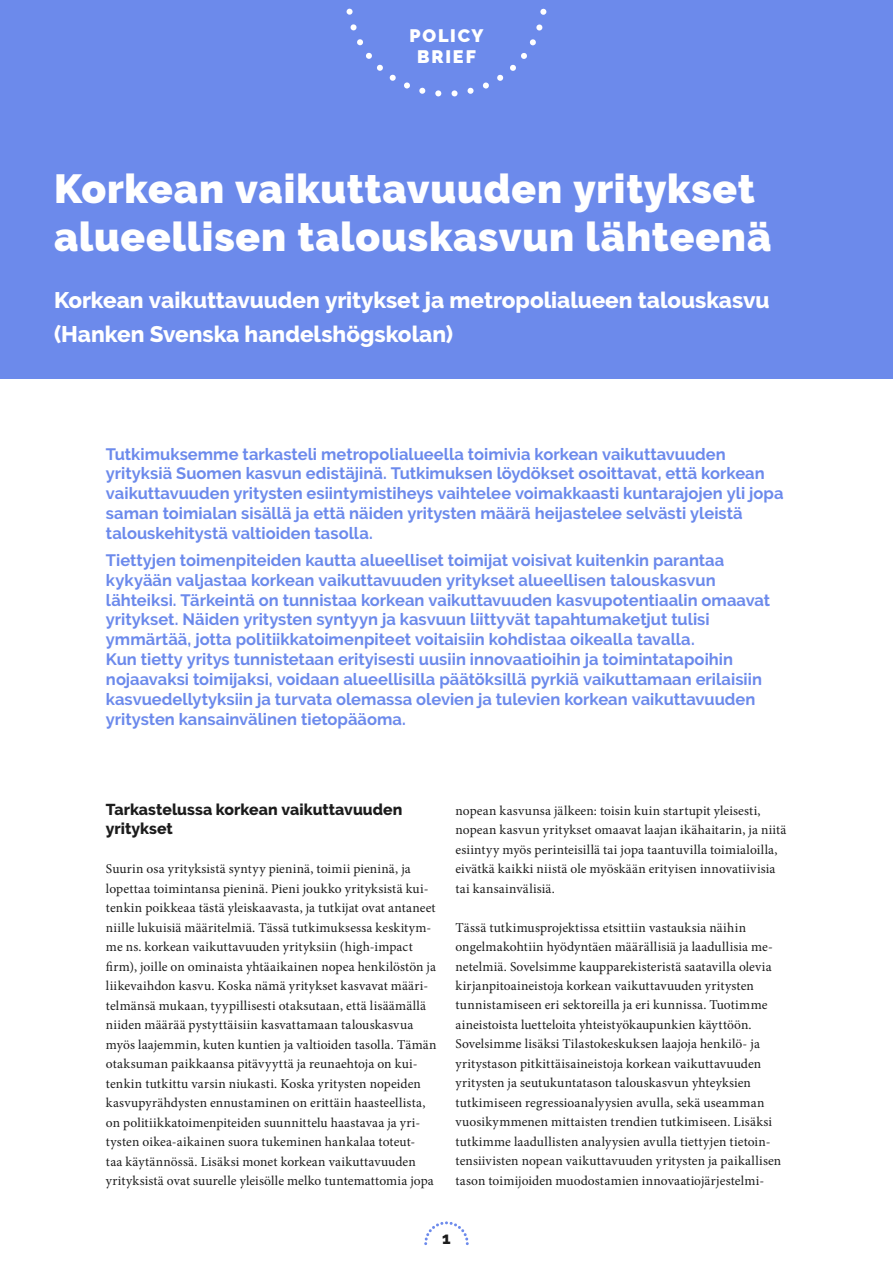
<style>
.page{position:relative;width:893px;height:1263px;background:#fff}
.page>*{position:absolute;margin:0;border:0;box-sizing:border-box;transform-origin:0 0}
.t1{font:900 40.5px/48.6px "Raleway";letter-spacing:.02em;color:#fff}
.t2{font:800 22.5px/34.5px "Raleway";color:#fff}
.t3{font:900 18px/21.6px "Raleway";letter-spacing:.105em;color:#fff;text-align:center}
.t4{font:700 16.5px/19.8px "Raleway";color:#6c8aec}
.t5{font:800 16.5px "Raleway";color:#1c1c1c}
.t6{font:800 15.75px/18.9px "Raleway";color:#1c1c1c}
.t7{font:13.5px/19.5px "Minion Pro";letter-spacing:.015em;color:#1c1c1c}
</style>
<div class="page">
<svg style="left:424px;top:1221px;width:45px;height:24px"></svg>
<div style="left:0;top:0;width:893px;height:379px;background:#6c8aeb"></div>
<svg style="left:346px;top:8px;width:201px;height:88px"></svg>
<h3 class="t3" style="left:409px;top:23px;width:76px">POLICY<br>BRIEF</h3>
<h1 class="t1" style="left:54px;top:160px;width:719px">Korkean vaikuttavuuden yritykset alueellisen talouskasvun lähteenä</h1>
<h2 class="t2" style="left:54px;top:281px;width:717px">Korkean vaikuttavuuden yritykset ja metropolialueen talouskasvu (Hanken Svenska handelshögskolan)</h2>
<p class="t4" style="left:106px;top:443px;width:679px">Tutkimuksemme tarkasteli metropolialueella toimivia korkean vaikuttavuuden yrityksiä Suomen kasvun edistäjinä. Tutkimuksen löydökset osoittavat, että korkean vaikuttavuuden yritysten esiintymistiheys vaihtelee voimakkaasti kuntarajojen yli jopa saman toimialan sisällä ja että näiden yritysten määrä heijastelee selvästi yleistä talouskehitystä valtioiden tasolla.</p>
<p class="t4" style="left:106px;top:549px;width:666px">Tiettyjen toimenpiteiden kautta alueelliset toimijat voisivat kuitenkin parantaa kykyään valjastaa korkean vaikuttavuuden yritykset alueellisen talouskasvun lähteiksi. Tärkeintä on tunnistaa korkean vaikuttavuuden kasvupotentiaalin omaavat yritykset. Näiden yritysten syntyyn ja kasvuun liittyvät tapahtumaketjut tulisi ymmärtää, jotta politiikkatoimenpiteet voitaisiin kohdistaa oikealla tavalla.<br>Kun tietty yritys tunnistetaan erityisesti uusiin innovaatioihin ja toimintatapoihin nojaavaksi toimijaksi, voidaan alueellisilla päätöksillä pyrkiä vaikuttamaan erilaisiin kasvuedellytyksiin ja turvata olemassa olevien ja tulevien korkean vaikuttavuuden yritysten kansainvälinen tietopääoma.</p>
<p class="t6" style="left:106px;top:798px;width:298px">Tarkastelussa korkean vaikuttavuuden yritykset</p>
<p class="t7" style="left:106px;top:859px;width:332px">Suurin osa yrityksistä syntyy pieninä, toimii pieninä, ja lopettaa toimintansa pieninä. Pieni joukko yrityksistä kui&shy;tenkin poikkeaa tästä yleiskaavasta, ja tutkijat ovat antaneet niille lukuisiä määritelmiä. Tässä tutkimuksessa keskitym&shy;me ns. korkean vaikuttavuuden yrityksiin (high-impact firm), joille on ominaista yhtäaikainen nopea henkilöstön ja liikevaihdon kasvu. Koska nämä yritykset kasvavat määri&shy;telmänsä mukaan, tyypillisesti otaksutaan, että lisäämällä niiden määrää pystyttäisiin kasvattamaan talouskasvua myös laajemmin, kuten kuntien ja valtioiden tasolla. Tämän otaksuman paikkaansa pitävyyttä ja reunaehtoja on kui&shy;tenkin tutkittu varsin niukasti. Koska yritysten nopeiden kasvupyrähdysten ennustaminen on erittäin haasteellista, on politiikkatoimenpiteiden suunnittelu haastavaa ja yri&shy;tysten oikea-aikainen suora tukeminen hankalaa toteut-<br>taa käytännössä. Lisäksi monet korkean vaikuttavuuden yrityksistä ovat suurelle yleisölle melko tuntemattomia jopa</p>
<p class="t7" style="left:455px;top:800px;width:332px">nopean kasvunsa jälkeen: toisin kuin startupit yleisesti, nopean kasvun yritykset omaavat laajan ikähaitarin, ja niitä esiintyy myös perinteisillä tai jopa taantuvilla toimialoilla, eivätkä kaikki niistä ole myöskään erityisen innovatiivisia tai kansainvälisiä.</p>
<p class="t7" style="left:455px;top:917px;width:327px">Tässä tutkimusprojektissa etsittiin vastauksia näihin ongelmakohtiin hyödyntäen määrällisiä ja laadullisia me&shy;netelmiä. Sovelsimme kaupparekisteristä saatavilla olevia kirjanpitoaineistoja korkean vaikuttavuuden yritysten tunnistamiseen eri sektoreilla ja eri kunnissa. Tuotimme aineistoista luetteloita yhteistyökaupunkien käyttöön.<br>Sovelsimme lisäksi Tilastokeskuksen laajoja henkilö- ja yritystason pitkittäisaineistoja korkean vaikuttavuuden yritysten ja seutukuntatason talouskasvun yhteyksien tutkimiseen regressioanalyysien avulla, sekä useamman vuosikymmenen mittaisten trendien tutkimiseen. Lisäksi tutkimme laadullisten analyysien avulla tiettyjen tietoin&shy;tensiivisten nopean vaikuttavuuden yritysten ja paikallisen tason toimijoiden muodostamien innovaatiojärjestelmi-</p>
<p class="t5" style="left:442px;top:1225px;width:10px">1</p>
</div>
